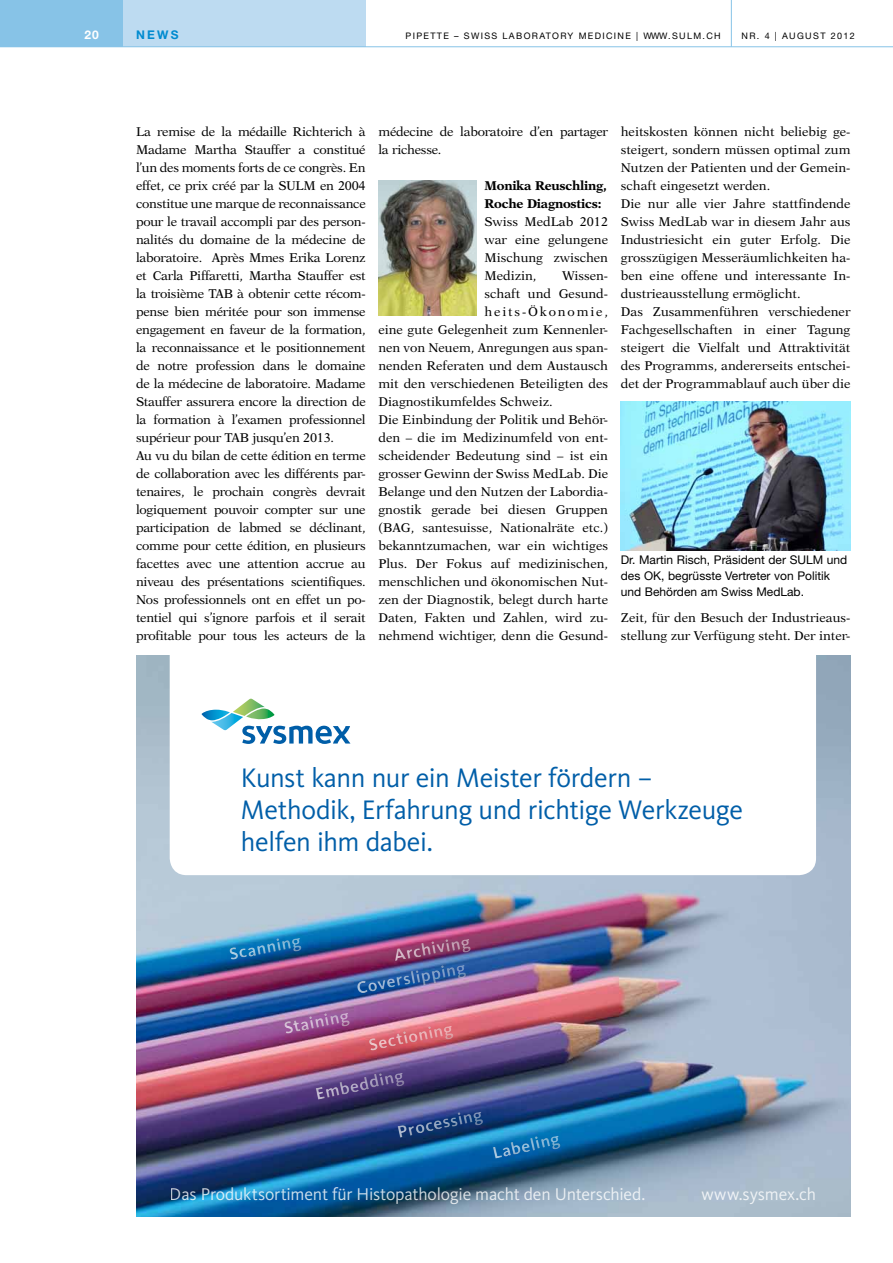
<style>
.page{position:relative;width:893px;height:1263px;background:#fff}
.page>*{position:absolute;margin:0;border:0;box-sizing:border-box;transform-origin:0 0}
.t1{font:27.75px/32px "Kievit Pro";letter-spacing:-.015em;color:#005ea8}
.t2{font:17.7px "Kievit Pro";letter-spacing:-.01em;color:#fff}
.t3{font:700 17.7px/36.5px "Kievit Pro";color:#fff}
.t4{font:700 17.55px/24.9px "Kievit Pro";color:#fff}
.t5{font:12.75px/18px "New Aster";color:#000}
.t6{font:12.75px/18px "New Aster";letter-spacing:-.02em;color:#000}
.t7{font:700 12.75px/18px "New Aster";letter-spacing:-.02em;color:#000}
.t8{font:12.75px "New Aster";letter-spacing:.145em;color:#000}
.t9{font:12px/15.8px "Helvetica Neue";color:#000}
.t10{font:700 12px "Helvetica Neue";color:#008bd0}
.t11{font:700 12px "Helvetica Neue";color:#fff}
.t12{font:9px "Helvetica Neue";letter-spacing:.15em;color:#000}
</style>
<div class="page">
<div style="left:0;top:0;width:365px;height:47px;background:#87c3e7"></div>
<div style="left:123px;top:0;width:242px;height:47px;background:#bddbf1"></div>
<hr style="left:0;top:46px;width:893px;height:1px;background:#87c3e7">
<hr style="left:731px;top:0;width:1px;height:47px;background:#87c3e7">
<img style="left:621px;top:401px;width:229px;height:149px">
<img style="left:378px;top:181px;width:98px;height:135px">
<img style="left:136px;top:655px;width:714px;height:561px">
<svg style="left:170px;top:655px;width:646px;height:220px"></svg>
<svg style="left:202px;top:699px;width:148px;height:45px"></svg>
<img style="left:223px;top:927px;width:354px;height:241px">
<p class="t10" style="left:136px;top:27px;width:43px">NEWS</p>
<p class="t11" style="left:84px;top:27px;width:16px">20</p>
<p class="t12" style="left:405px;top:30px;width:317px">pipette – swiss laboratory medicin e | www.sulm.ch</p>
<p class="t12" style="left:742px;top:30px;width:115px">NR. 4 | august 2012</p>
<p class="t6" style="left:136px;top:123px;width:231px">La remise de la médaille Richterich à Madame Martha Stauffer a constitué l’un des moments forts de ce congrès. En effet, ce prix créé par la SULM en 2004 constitue une marque de reconnaissance pour le travail accompli par des person&shy;nalités du domaine de la médecine de laboratoire. Après Mmes Erika Lorenz et Carla Piffaretti, Martha Stauffer est la troisième TAB à obtenir cette récom&shy;pense bien méritée pour son immense engagement en faveur de la formation, la reconnaissance et le positionnement de notre profession dans le domaine de la médecine de laboratoire. Madame Stauffer assurera encore la direction de la formation à l’examen professionnel supérieur pour TAB jusqu’en 2013.<br>Au vu du bilan de cette édition en terme de collaboration avec les différents par&shy;tenaires, le prochain congrès devrait logiquement pouvoir compter sur une participation de labmed se déclinant, comme pour cette édition, en plusieurs facettes avec une attention accrue au niveau des présentations scientifiques.<br>Nos professionnels ont en effet un po&shy;tentiel qui s’ignore parfois et il serait profitable pour tous les acteurs de la</p>
<p class="t6" style="left:378px;top:123px;width:231px">médecine de laboratoire d’en partager la richesse.</p>
<p class="t7" style="left:484px;top:177px;width:124px">Monika Reuschling,<br>Roche Diagnostics:</p>
<p class="t5" style="left:484px;top:213px;width:125px;text-align:justify">Swiss MedLab 2012 war eine gelungene Mischung zwischen Medizin,</p>
<p class="t5" style="left:562px;top:267px;width:48px">Wissen-</p>
<p class="t5" style="left:484px;top:285px;width:125px">schaft und Gesund-</p>
<p class="t8" style="left:484px;top:304px;width:125px">heits-Ökonomie,</p>
<p class="t5" style="left:378px;top:321px;width:231px">eine gute Gelegenheit zum Kennenler-</p>
<p class="t5" style="left:378px;top:339px;width:231px">nen von Neuem, Anregungen aus span-</p>
<p class="t5" style="left:378px;top:357px;width:231px">nenden Referaten und dem Austausch</p>
<p class="t5" style="left:378px;top:375px;width:231px">mit den verschiedenen Beteiligten des</p>
<p class="t5" style="left:378px;top:393px;width:176px">Diagnostikumfeldes Schweiz.</p>
<p class="t5" style="left:378px;top:411px;width:231px">Die Einbindung der Politik und Behör-</p>
<p class="t5" style="left:378px;top:429px;width:231px">den – die im Medizinumfeld von ent-</p>
<p class="t5" style="left:378px;top:447px;width:231px">scheidender Bedeutung sind – ist ein</p>
<p class="t5" style="left:378px;top:465px;width:231px">grosser Gewinn der Swiss MedLab. Die</p>
<p class="t5" style="left:378px;top:483px;width:231px">Belange und den Nutzen der Labordia-</p>
<p class="t5" style="left:378px;top:501px;width:231px">gnostik gerade bei diesen Gruppen</p>
<p class="t5" style="left:378px;top:519px;width:231px">(BAG, santesuisse, Nationalräte etc.)</p>
<p class="t5" style="left:378px;top:537px;width:231px">bekanntzumachen, war ein wichtiges</p>
<p class="t5" style="left:378px;top:555px;width:231px">Plus. Der Fokus auf medizinischen,</p>
<p class="t5" style="left:378px;top:573px;width:231px">menschlichen und ökonomischen Nut-</p>
<p class="t5" style="left:378px;top:591px;width:231px">zen der Diagnostik, belegt durch harte</p>
<p class="t5" style="left:378px;top:609px;width:231px">Daten, Fakten und Zahlen, wird zu-</p>
<p class="t5" style="left:378px;top:627px;width:231px">nehmend wichtiger, denn die Gesund-</p>
<p class="t5" style="left:621px;top:123px;width:231px">heitskosten können nicht beliebig ge&shy;steigert, sondern müssen optimal zum Nutzen der Patienten und der Gemein&shy;schaft eingesetzt werden.<br>Die nur alle vier Jahre stattfindende Swiss MedLab war in diesem Jahr aus Industriesicht ein guter Erfolg. Die grosszügigen Messeräumlichkeiten ha&shy;ben eine offene und interessante In&shy;dustrieausstellung ermöglicht.<br>Das Zusammenführen verschiedener Fachgesellschaften in einer Tagung steigert die Vielfalt und Attraktivität des Programms, andererseits entschei&shy;det der Programmablauf auch über die</p>
<p class="t9" style="left:621px;top:552px;width:228px">Dr. Martin Risch, Präsident der SULM und des OK, begrüsste Vertreter von Politik und Behörden am Swiss MedLab.</p>
<p class="t5" style="left:621px;top:609px;width:231px">Zeit, für den Besuch der Industrieaus&shy;stellung zur Verfügung steht. Der inter-</p>
<h1 class="t1" style="left:241px;top:762px;width:504px">Kunst kann nur ein Meister fördern –<br>Methodik, Erfahrung und richtige Werkzeuge helfen ihm dabei.</h1>
<h3 class="t4" style="left:227px;top:942px;width:74px;rotate:-11deg">Scanning</h3>
<h3 class="t4" style="left:350px;top:951px;width:122px;text-indent:42px;rotate:-11deg">Archiving<br>Coverslipping</h3>
<h3 class="t4" style="left:282px;top:1016px;width:67px;rotate:-12deg">Staining</h3>
<h2 class="t3" style="left:304px;top:1040px;width:149px;text-indent:62px;rotate:-12deg">Sectioning<br>Embedding</h2>
<h2 class="t3" style="left:393px;top:1115px;width:88px;rotate:-13deg">Processing</h2>
<h2 class="t3" style="left:489px;top:1135px;width:70px;rotate:-13deg">Labeling</h2>
<h2 class="t2" style="left:170px;top:1184px;width:477px">Das Produktsortiment für Histopathologie macht den Unterschied.</h2>
<h2 class="t2" style="left:702px;top:1184px;width:116px">www.sysmex.ch</h2>
</div>
